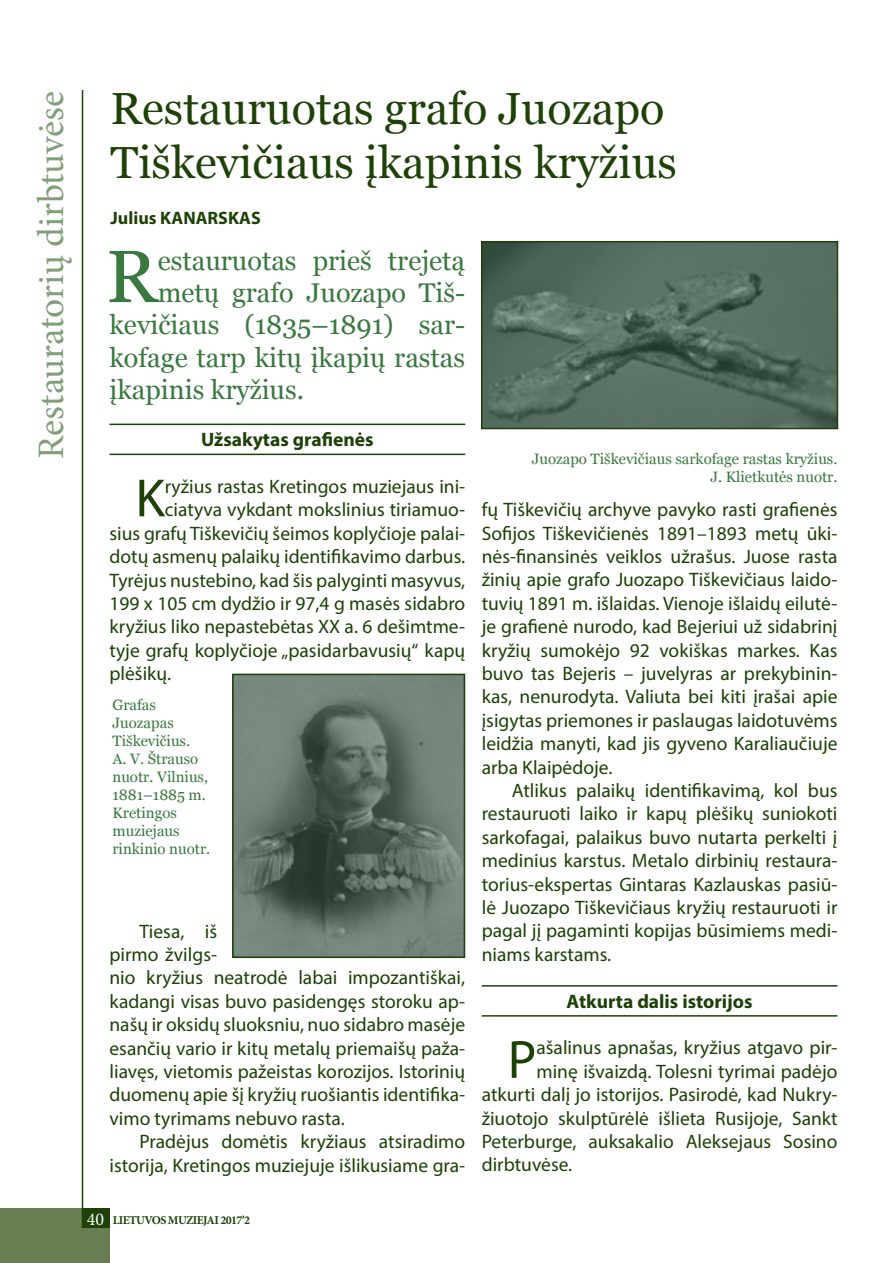
<style>
.page{position:relative;width:893px;height:1263px;background:#fff}
.page>*{position:absolute;margin:0;border:0;box-sizing:border-box;transform-origin:0 0}
.t1{font:73.8px "Georgia";color:#39783f}
.t2{font:54.15px "Myriad Pro";color:#1d4106}
.t3{font:45px/54px "Georgia";color:#1d4106}
.t4{font:37.5px "Minion Pro";color:#819f7a}
.t5{font:27px "Georgia";color:#39783f}
.t6{font:19.5px/23.4px "Myriad Pro";color:#1d4106;text-align:justify}
.t7{font:700 19.5px "Myriad Pro";color:#1d4106}
.t8{font:700 18px "Myriad Pro";color:#1d4106}
.t9{font:15px/18px "Georgia";color:#39783f;text-align:right}
.t10{font:700 12px "Minion Pro";letter-spacing:-.05em;color:#1d4106}
.s1{font-weight:400;font-size:18px;color:#fff}
</style>
<div class="page">
<div style="left:0;top:1208px;width:110px;height:55px;background:#677d52"></div>
<div style="left:82px;top:1208px;width:28px;height:20px;background:#1d4106"></div>
<hr style="left:82px;top:90px;width:1px;height:1138px;background:#1d4106">
<hr style="left:110px;top:454px;width:355px;height:1px;background:#1d4106">
<hr style="left:110px;top:424px;width:355px;height:1px;background:#1d4106">
<hr style="left:482px;top:1015px;width:355px;height:1px;background:#1d4106">
<hr style="left:482px;top:985px;width:355px;height:1px;background:#1d4106">
<img style="left:484px;top:244px;width:351px;height:182px">
<div style="left:481px;top:241px;width:357px;height:188px;border:2px solid #1d4106"></div>
<img style="left:235px;top:677px;width:227px;height:278px">
<div style="left:232px;top:674px;width:233px;height:284px;border:2px solid #1d4106"></div>
<h3 class="t4" style="left:26px;top:459px;width:370px;rotate:-90deg">Restauratorių dirbtuvėse</h3>
<h3 class="t3" style="left:111px;top:83px;width:568px">Restauruotas grafo Juozapo<br>Tiškevičiaus įkapinis kryžius</h3>
<p class="t8" style="left:111px;top:206px;width:152px">Julius KANARSKAS</p>
<h1 class="t1" style="left:106px;top:232px;width:53px">R</h1>
<h3 class="t5" style="left:158px;top:244px;width:309px">estauruotas prieš trejetą</h3>
<h3 class="t5" style="left:158px;top:276px;width:309px">metų grafo Juozapo Tiš-</h3>
<h3 class="t5" style="left:110px;top:309px;width:357px">kevičiaus (1835–1891) sar-</h3>
<h3 class="t5" style="left:110px;top:341px;width:357px">kofage tarp kitų įkapių rastas</h3>
<h3 class="t5" style="left:110px;top:374px;width:196px">įkapinis kryžius.</h3>
<p class="t7" style="left:201px;top:427px;width:174px">Užsakytas grafienės</p>
<h2 class="t2" style="left:135px;top:465px;width:31px">K</h2>
<p class="t6" style="left:165px;top:474px;width:302px">ryžius rastas Kretingos muziejaus ini-</p>
<p class="t9" style="left:532px;top:450px;width:307px">Juozapo Tiškevičiaus sarkofage rastas kryžius.<br>J. Klietkutės nuotr.</p>
<p class="t6" style="left:482px;top:498px;width:357px">fų Tiškevičių archyve pavyko rasti grafienės Sofijos Tiškevičienės 1891–1893 metų ūki&shy;nės-finansinės veiklos užrašus. Juose rasta žinių apie grafo Juozapo Tiškevičiaus laido&shy;tuvių 1891 m. išlaidas. Vienoje išlaidų eilutė&shy;je grafienė nurodo, kad Bejeriui už sidabrinį kryžių sumokėjo 92 vokiškas markes. Kas buvo tas Bejeris – juvelyras ar prekybinin&shy;kas, nenurodyta. Valiuta bei kiti įrašai apie įsigytas priemones ir paslaugas laidotuvėms leidžia manyti, kad jis gyveno Karaliaučiuje arba Klaipėdoje.</p>
<p class="t6" style="left:482px;top:778px;width:357px;text-indent:30px">Atlikus palaikų identifikavimą, kol bus restauruoti laiko ir kapų plėšikų suniokoti sarkofagai, palaikus buvo nutarta perkelti į medinius karstus. Metalo dirbinių restaura&shy;torius-ekspertas Gintaras Kazlauskas pasiū&shy;lė Juozapo Tiškevičiaus kryžių restauruoti ir pagal jį pagaminti kopijas būsimiems medi&shy;niams karstams.</p>
<p class="t7" style="left:567px;top:988px;width:187px">Atkurta dalis istorijos</p>
<h2 class="t2" style="left:508px;top:1026px;width:30px">P</h2>
<p class="t6" style="left:536px;top:1036px;width:302px">ašalinus apnašas, kryžius atgavo pir-</p>
<p class="t6" style="left:165px;top:498px;width:302px">ciatyva vykdant mokslinius tiriamuo-</p>
<p class="t6" style="left:109px;top:521px;width:357px">sius grafų Tiškevičių šeimos koplyčioje palai-</p>
<p class="t6" style="left:109px;top:545px;width:357px">dotų asmenų palaikų identifikavimo darbus.</p>
<p class="t6" style="left:109px;top:568px;width:357px">Tyrėjus nustebino, kad šis palyginti masyvus,</p>
<p class="t6" style="left:109px;top:591px;width:357px">199 x 105 cm dydžio ir 97,4 g masės sidabro</p>
<p class="t6" style="left:109px;top:615px;width:357px">kryžius liko nepastebėtas XX a. 6 dešimtme-</p>
<p class="t6" style="left:109px;top:638px;width:357px">tyje grafų koplyčioje „pasidarbavusių“ kapų</p>
<p class="t6" style="left:109px;top:662px;width:63px">plėšikų.</p>
<p class="t9" style="left:112px;top:696px;width:99px;text-align:left">Grafas<br>Juozapas<br>Tiškevičius.<br>A. V. Štrauso nuotr. Vilnius,<br>1881–1885 m.<br>Kretingos muziejaus rinkinio nuotr.</p>
<p class="t6" style="left:109px;top:919px;width:357px;text-align:left;text-indent:30px">Tiesa, iš<br>pirmo žvilgs-<br>nio kryžius neatrodė labai impozantiškai, kadangi visas buvo pasidengęs storoku ap&shy;našų ir oksidų sluoksniu, nuo sidabro masėje esančių vario ir kitų metalų priemaišų paža&shy;liavęs, vietomis pažeistas korozijos. Istorinių duomenų apie šį kryžių ruošiantis identifika&shy;vimo tyrimams nebuvo rasta.</p>
<p class="t6" style="left:109px;top:1130px;width:357px;text-align:right">Pradėjus domėtis kryžiaus atsiradimo istorija, Kretingos muziejuje išlikusiame gra-</p>
<p class="t6" style="left:536px;top:1059px;width:302px">minę išvaizdą. Tolesni tyrimai padėjo</p>
<p class="t6" style="left:482px;top:1083px;width:357px">atkurti dalį jo istorijos. Pasirodė, kad Nukry-</p>
<p class="t6" style="left:482px;top:1106px;width:357px">žiuotojo skulptūrėlė išlieta Rusijoje, Sankt</p>
<p class="t6" style="left:482px;top:1129px;width:357px">Peterburge, auksakalio Aleksejaus Sosino</p>
<p class="t6" style="left:482px;top:1153px;width:92px">dirbtuvėse.</p>
<p class="t10" style="left:87px;top:1212px;width:165px"><span class="s1">40</span> LIETUVOS MUZIEJAI 2017’2</p>
</div>
